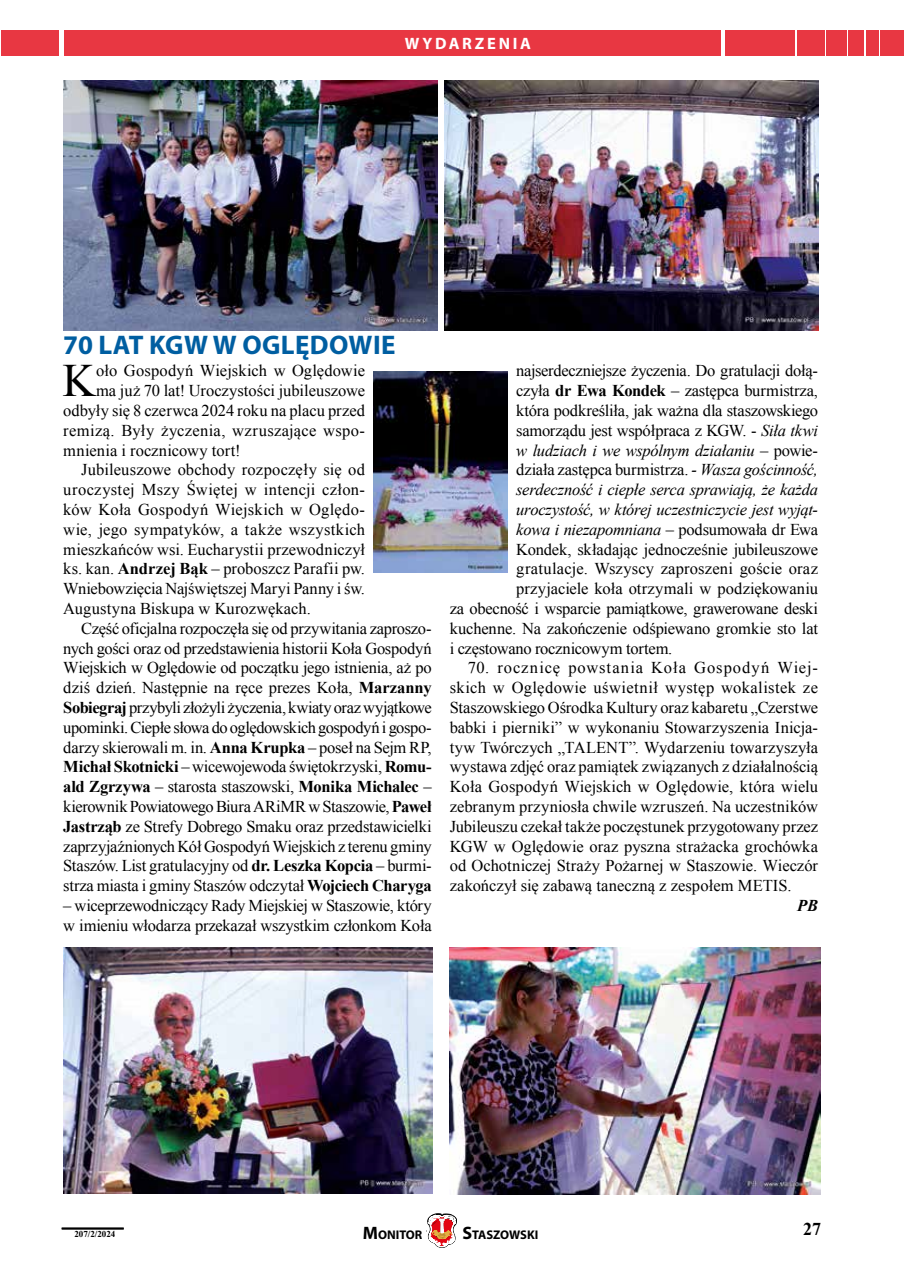
<style>
.page{position:relative;width:904px;height:1276px;background:#fff}
.page>*{position:absolute;margin:0;border:0;box-sizing:border-box;transform-origin:0 0}
.t1{font:46.35px "Times New Roman";color:#000}
.t2{font:700 27px "Myriad Pro";letter-spacing:.015em;color:#005ea1}
.t3{font:700 18px "Times New Roman";color:#000}
.t4{font:16.5px/19.8px "Times New Roman";letter-spacing:-.01em;color:#000}
.t5{font:italic 16.5px "Times New Roman";letter-spacing:-.015em;color:#000}
.t6{font:16.5px "Times New Roman";letter-spacing:-.03em;color:#000}
.t7{font:16.5px "Times New Roman";letter-spacing:.02em;color:#000}
.t8{font:16.5px "Times New Roman";letter-spacing:.01em;color:#000}
.t9{font:16.5px "Times New Roman";letter-spacing:.015em;color:#000}
.t10{font:700 16.5px "Times New Roman";letter-spacing:-.01em;color:#000}
.t11{font:700 16.5px "Myriad Pro";letter-spacing:.165em;color:#fff}
.t12{font:italic 700 16.5px "Times New Roman";color:#000}
.t13{font:700 12.6px "Myriad Pro";color:#000}
.t14{font:700 9px "Times New Roman";color:#000}
.s1{font-weight:700}
.s2{font-weight:400}
.s3{font-style:italic}
.s4{font-style:normal}
.s5{font-size:18px}
</style>
<div class="page">
<img style="left:63px;top:81px;width:374px;height:249px">
<img style="left:63px;top:947px;width:370px;height:246px">
<img style="left:373px;top:371px;width:134px;height:202px">
<img style="left:444px;top:81px;width:374px;height:249px">
<img style="left:449px;top:947px;width:371px;height:247px">
<svg style="left:427px;top:1213px;width:30px;height:34px"></svg>
<hr style="left:62px;top:1227px;width:62px;height:1px;background:#000">
<hr style="left:62px;top:1228px;width:62px;height:1px;background:#000">
<div style="left:65px;top:30px;width:656px;height:26px;background:#e83742"></div>
<div style="left:880px;top:30px;width:24px;height:26px;background:#e83742"></div>
<div style="left:866px;top:30px;width:12px;height:26px;background:#e83742"></div>
<div style="left:848px;top:30px;width:16px;height:26px;background:#e83742"></div>
<div style="left:725px;top:30px;width:69px;height:26px;background:#e83742"></div>
<div style="left:2px;top:30px;width:57px;height:26px;background:#e83742"></div>
<div style="left:826px;top:30px;width:20px;height:26px;background:#e83742"></div>
<div style="left:796px;top:30px;width:28px;height:26px;background:#e83742"></div>
<p class="t11" style="left:404px;top:33px;width:128px">WYDARZENIA</p>
<h2 class="t2" style="left:63px;top:328px;width:334px">70 LAT KGW W OGLĘDOWIE</h2>
<h1 class="t1" style="left:62px;top:349px;width:35px">K</h1>
<p class="t4" style="left:96px;top:361px;width:270px">oło Gospodyń Wiejskich w Oględowie</p>
<p class="t4" style="left:96px;top:380px;width:270px">ma już 70 lat! Uroczystości jubileuszowe</p>
<p class="t4" style="left:63px;top:400px;width:303px">odbyły się 8 czerwca 2024 roku na placu przed</p>
<p class="t7" style="left:63px;top:419px;width:303px">remizą. Były życzenia, wzruszające wspo-</p>
<p class="t4" style="left:63px;top:440px;width:179px">mnienia i rocznicowy tort!</p>
<p class="t8" style="left:81px;top:459px;width:285px">Jubileuszowe obchody rozpoczęły się od</p>
<p class="t7" style="left:63px;top:478px;width:303px">uroczystej Mszy Świętej w intencji człon-</p>
<p class="t9" style="left:63px;top:498px;width:303px">ków Koła Gospodyń Wiejskich w Oględo-</p>
<p class="t9" style="left:63px;top:518px;width:303px">wie, jego sympatyków, a także wszystkich</p>
<p class="t4" style="left:63px;top:539px;width:303px">mieszkańców wsi. Eucharystii przewodniczył</p>
<p class="t4" style="left:63px;top:559px;width:303px">ks. kan. <span class="s1">Andrzej Bąk</span> – proboszcz Parafii pw.</p>
<p class="t4" style="left:63px;top:578px;width:303px">Wniebowzięcia Najświętszej Maryi Panny i św.</p>
<p class="t4" style="left:63px;top:598px;width:249px">Augustyna Biskupa w Kurozwękach.</p>
<p class="t4" style="left:81px;top:618px;width:352px">Część oficjalna rozpoczęła się od przywitania zaproszo-</p>
<p class="t4" style="left:63px;top:638px;width:370px">nych gości oraz od przedstawienia historii Koła Gospodyń</p>
<p class="t4" style="left:63px;top:658px;width:370px">Wiejskich w Oględowie od początku jego istnienia, aż po</p>
<p class="t4" style="left:63px;top:677px;width:370px">dziś dzień. Następnie na ręce prezes Koła, <span class="s1">Marzanny</span></p>
<p class="t6" style="left:63px;top:696px;width:370px"><span class="s1">Sobiegraj</span> przybyli złożyli życzenia, kwiaty oraz wyjątkowe</p>
<p class="t6" style="left:63px;top:716px;width:370px">upominki. Ciepłe słowa do oględowskich gospodyń i gospo-</p>
<p class="t4" style="left:63px;top:737px;width:370px">darzy skierowali m. in. <span class="s1">Anna Krupka</span> – poseł na Sejm RP,</p>
<p class="t4" style="left:63px;top:757px;width:370px"><span class="s1">Michał Skotnicki</span> – wicewojewoda świętokrzyski, <span class="s1">Romu-</span></p>
<p class="t10" style="left:63px;top:775px;width:370px">ald Zgrzywa <span class="s2">– starosta staszowski,</span> Monika Michalec <span class="s2">–</span></p>
<p class="t4" style="left:63px;top:796px;width:370px">kierownik Powiatowego Biura ARiMR w Staszowie, <span class="s1">Paweł</span></p>
<p class="t4" style="left:63px;top:816px;width:370px"><span class="s1">Jastrząb</span> ze Strefy Dobrego Smaku oraz przedstawicielki</p>
<p class="t4" style="left:63px;top:836px;width:370px">zaprzyjaźnionych Kół Gospodyń Wiejskich z terenu gminy</p>
<p class="t4" style="left:63px;top:856px;width:370px">Staszów. List gratulacyjny od <span class="s1">dr. Leszka Kopcia</span> – burmi-</p>
<p class="t4" style="left:63px;top:875px;width:370px">strza miasta i gminy Staszów odczytał <span class="s1">Wojciech Charyga</span></p>
<p class="t4" style="left:63px;top:895px;width:370px">– wiceprzewodniczący Rady Miejskiej w Staszowie, który w imieniu włodarza przekazał wszystkim członkom Koła</p>
<p class="t4" style="left:516px;top:361px;width:303px">najserdeczniejsze życzenia. Do gratulacji dołą-</p>
<p class="t4" style="left:516px;top:380px;width:303px">czyła <span class="s1">dr Ewa Kondek</span> – zastępca burmistrza,</p>
<p class="t4" style="left:516px;top:400px;width:303px">która podkreśliła, jak ważna dla staszowskiego</p>
<p class="t4" style="left:516px;top:420px;width:303px">samorządu jest współpraca z KGW. - <span class="s3">Siła tkwi</span></p>
<p class="t5" style="left:516px;top:439px;width:303px">w ludziach i we wspólnym działaniu <span class="s4">– powie-</span></p>
<p class="t4" style="left:516px;top:460px;width:303px">działa zastępca burmistrza. <span class="s3">- Wasza gościnność,</span></p>
<p class="t5" style="left:516px;top:478px;width:303px">serdeczność i ciepłe serca sprawiają, że każda</p>
<p class="t5" style="left:516px;top:498px;width:303px">uroczystość, w której uczestniczycie jest wyjąt-</p>
<p class="t5" style="left:516px;top:518px;width:303px">kowa i niezapomniana <span class="s4">– podsumowała dr Ewa</span></p>
<p class="t4" style="left:516px;top:539px;width:303px">Kondek, składając jednocześnie jubileuszowe</p>
<p class="t8" style="left:516px;top:558px;width:303px">gratulacje. Wszyscy zaproszeni goście oraz</p>
<p class="t4" style="left:516px;top:578px;width:303px">przyjaciele koła otrzymali w podziękowaniu</p>
<p class="t4" style="left:449px;top:598px;width:370px">za obecność i wsparcie pamiątkowe, grawerowane deski</p>
<p class="t4" style="left:449px;top:618px;width:370px">kuchenne. Na zakończenie odśpiewano gromkie sto lat</p>
<p class="t4" style="left:449px;top:638px;width:224px">i częstowano rocznicowym tortem.</p>
<p class="t4" style="left:449px;top:658px;width:370px;text-align:justify;text-indent:18px">70. rocznicę powstania Koła Gospodyń Wiej&shy;skich w Oględowie uświetnił występ wokalistek ze Staszowskiego Ośrodka Kultury oraz kabaretu „Czerstwe babki i pierniki” w wykonaniu Stowarzyszenia Inicja&shy;tyw Twórczych „TALENT”. Wydarzeniu towarzyszyła wystawa zdjęć oraz pamiątek związanych z działalnością Koła Gospodyń Wiejskich w Oględowie, która wielu zebranym przyniosła chwile wzruszeń. Na uczestników Jubileuszu czekał także poczęstunek przygotowany przez KGW w Oględowie oraz pyszna strażacka grochówka od Ochotniczej Straży Pożarnej w Staszowie. Wieczór zakończył się zabawą taneczną z zespołem METIS.</p>
<p class="t12" style="left:797px;top:894px;width:22px">PB</p>
<p class="t14" style="left:74px;top:1227px;width:43px">207/2/2024</p>
<p class="t13" style="left:363px;top:1226px;width:61px"><span class="s5">M</span>ONITOR</p>
<p class="t13" style="left:462px;top:1226px;width:77px"><span class="s5">S</span>TASZOWSKI</p>
<p class="t3" style="left:803px;top:1216px;width:19px">27</p>
</div>
